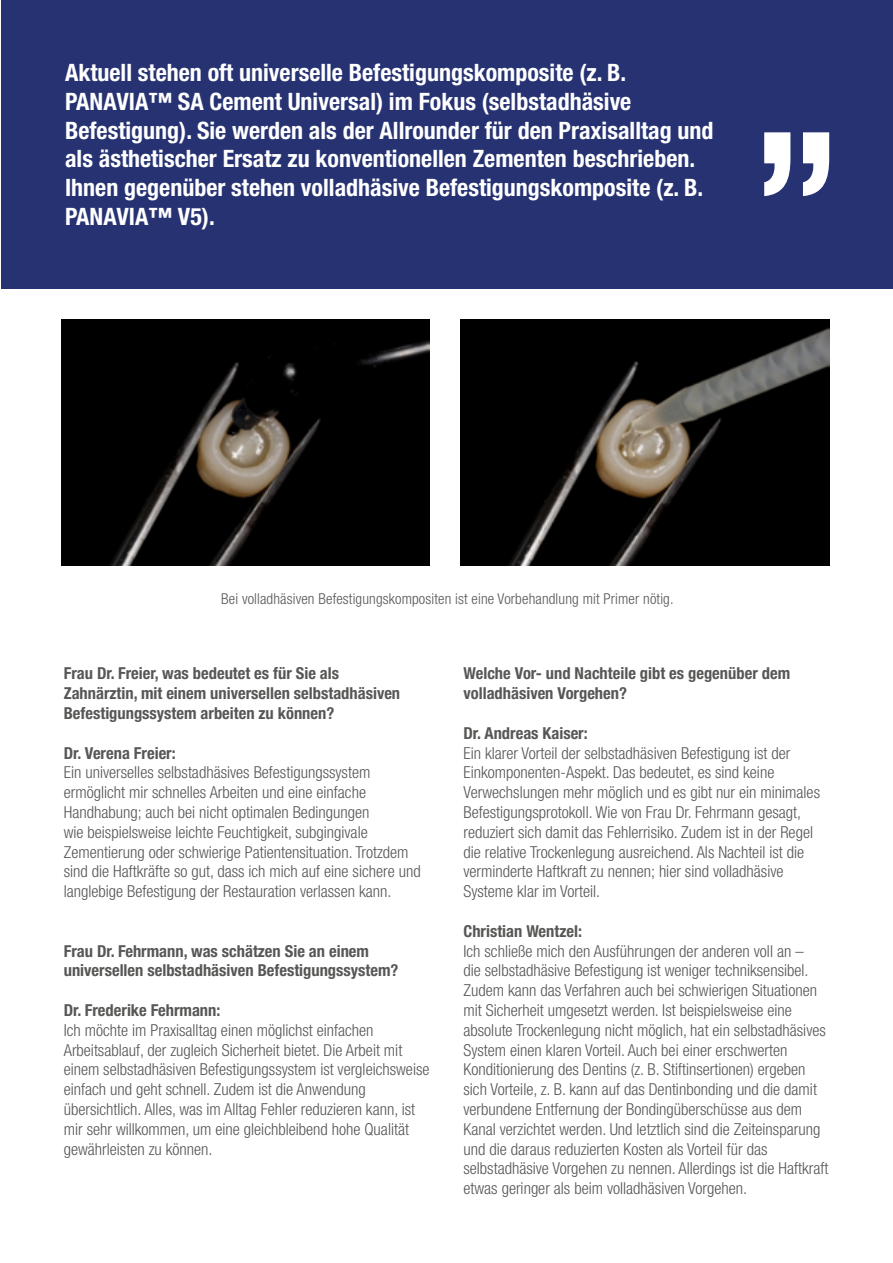
<style>
.page{position:relative;width:893px;height:1263px;background:#fff}
.page>*{position:absolute;margin:0;border:0;box-sizing:border-box;transform-origin:0 0}
.t1{font:700 condensed 24px/28.8px "Helvetica Neue LT Std";color:#fff}
.t2{font:300 condensed 16.5px/19.8px "Helvetica Neue LT Std";color:#575756}
.t3{font:700 condensed 16.5px/19.8px "Helvetica Neue LT Std";color:#575756}
.t4{font:300 condensed 15px "Helvetica Neue LT Std";letter-spacing:.01em;color:#575756}
</style>
<div class="page">
<div style="left:1px;top:0;width:892px;height:289px;background:#263272"></div>
<svg style="left:764px;top:132px;width:65px;height:64px"></svg>
<img style="left:61px;top:320px;width:368px;height:245px">
<img style="left:461px;top:320px;width:368px;height:245px">
<p class="t1" style="left:65px;top:58px;width:650px">Aktuell stehen oft universelle Befestigungskomposite (z. B.<br>PANAVIA™ SA Cement Universal) im Fokus (selbstadhäsive Befestigung). Sie werden als der Allrounder für den Praxisalltag und als ästhetischer Ersatz zu konventionellen Zementen beschrieben.<br>Ihnen gegenüber stehen volladhäsive Befestigungskomposite (z. B.<br>PANAVIA™ V5).</p>
<p class="t4" style="left:221px;top:590px;width:454px">Bei volladhäsiven Befestigungskompositen ist eine Vorbehandlung mit Primer nötig.</p>
<p class="t3" style="left:64px;top:663px;width:338px">Frau Dr. Freier, was bedeutet es für Sie als<br>Zahnärztin, mit einem universellen selbstadhäsiven<br>Befestigungssystem arbeiten zu können?</p>
<p class="t3" style="left:64px;top:743px;width:113px">Dr. Verena Freier:</p>
<p class="t2" style="left:64px;top:762px;width:358px">Ein universelles selbstadhäsives Befestigungssystem ermöglicht mir schnelles Arbeiten und eine einfache Handhabung; auch bei nicht optimalen Bedingungen<br>wie beispielsweise leichte Feuchtigkeit, subgingivale Zementierung oder schwierige Patientensituation. Trotzdem sind die Haftkräfte so gut, dass ich mich auf eine sichere und langlebige Befestigung der Restauration verlassen kann.</p>
<p class="t3" style="left:64px;top:941px;width:336px">Frau Dr. Fehrmann, was schätzen Sie an einem universellen selbstadhäsiven Befestigungssystem?</p>
<p class="t3" style="left:64px;top:1000px;width:158px">Dr. Frederike Fehrmann:</p>
<p class="t2" style="left:64px;top:1020px;width:367px">Ich möchte im Praxisalltag einen möglichst einfachen Arbeitsablauf, der zugleich Sicherheit bietet. Die Arbeit mit einem selbstadhäsiven Befestigungssystem ist vergleichsweise einfach und geht schnell. Zudem ist die Anwendung übersichtlich. Alles, was im Alltag Fehler reduzieren kann, ist mir sehr willkommen, um eine gleichbleibend hohe Qualität gewährleisten zu können.</p>
<p class="t3" style="left:463px;top:663px;width:328px">Welche Vor- und Nachteile gibt es gegenüber dem volladhäsiven Vorgehen?</p>
<p class="t3" style="left:463px;top:723px;width:126px">Dr. Andreas Kaiser:</p>
<p class="t2" style="left:463px;top:743px;width:358px">Ein klarer Vorteil der selbstadhäsiven Befestigung ist der Einkomponenten-Aspekt. Das bedeutet, es sind keine Verwechslungen mehr möglich und es gibt nur ein minimales Befestigungsprotokoll. Wie von Frau Dr. Fehrmann gesagt, reduziert sich damit das Fehlerrisiko. Zudem ist in der Regel die relative Trockenlegung ausreichend. Als Nachteil ist die verminderte Haftkraft zu nennen; hier sind volladhäsive Systeme klar im Vorteil.</p>
<p class="t3" style="left:463px;top:921px;width:120px">Christian Wentzel:</p>
<p class="t2" style="left:463px;top:941px;width:366px">Ich schließe mich den Ausführungen der anderen voll an –<br>die selbstadhäsive Befestigung ist weniger techniksensibel.<br>Zudem kann das Verfahren auch bei schwierigen Situationen mit Sicherheit umgesetzt werden. Ist beispielsweise eine absolute Trockenlegung nicht möglich, hat ein selbstadhäsives System einen klaren Vorteil. Auch bei einer erschwerten Konditionierung des Dentins (z. B. Stiftinsertionen) ergeben sich Vorteile, z. B. kann auf das Dentinbonding und die damit verbundene Entfernung der Bondingüberschüsse aus dem Kanal verzichtet werden. Und letztlich sind die Zeiteinsparung und die daraus reduzierten Kosten als Vorteil für das selbstadhäsive Vorgehen zu nennen. Allerdings ist die Haftkraft etwas geringer als beim volladhäsiven Vorgehen.</p>
</div>
